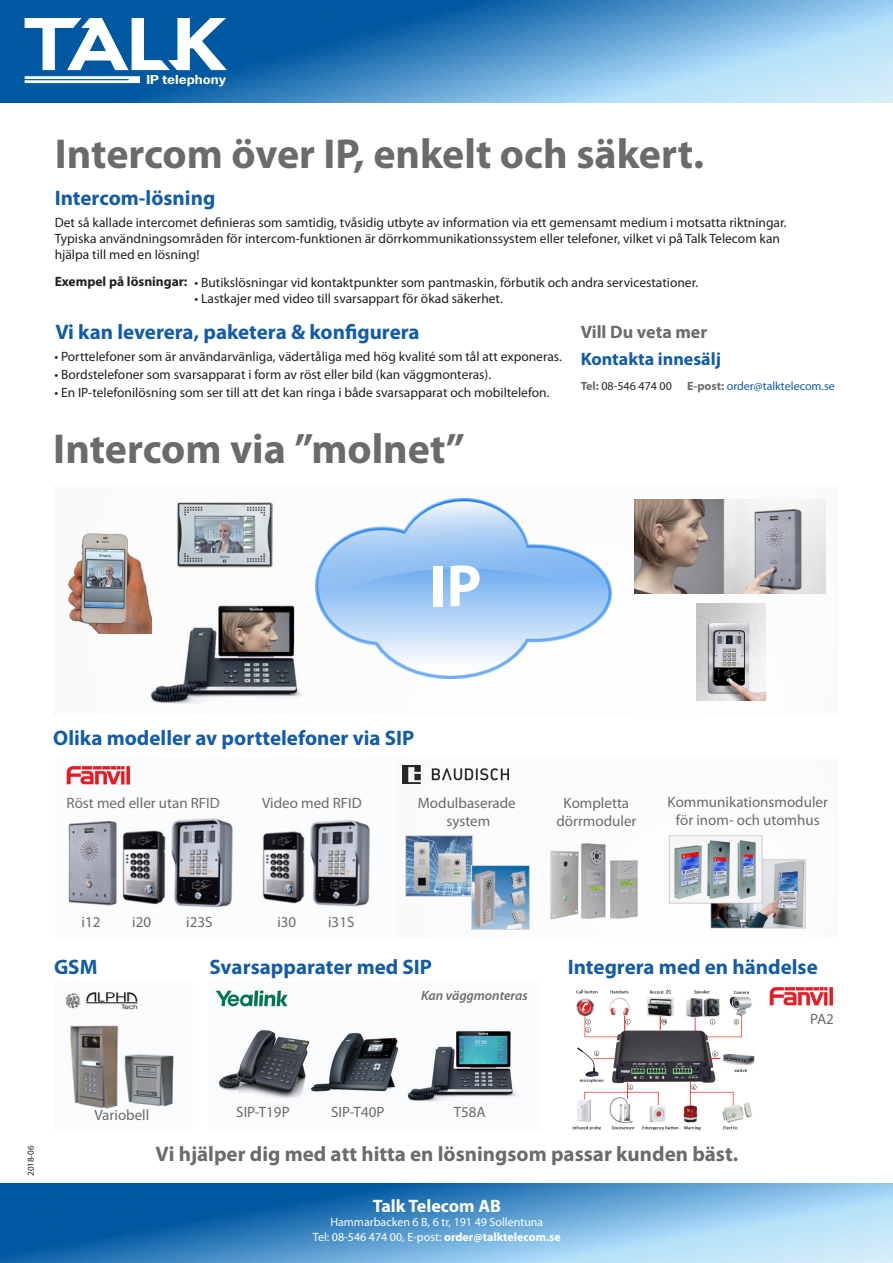
<style>
.page{position:relative;width:893px;height:1263px;background:#fff}
.page>*{position:absolute;margin:0;border:0;box-sizing:border-box;transform-origin:0 0}
.t1{font:700 60px "Myriad Pro";color:#fff}
.t2{font:700 42px "Myriad Pro";color:#6b6b6e}
.t3{font:700 21px "Myriad Pro";color:#135ca7}
.t4{font:700 21px "Myriad Pro";color:#6b6b6e}
.t5{font:700 18px "Myriad Pro";color:#135ca7}
.t6{font:700 18px "Myriad Pro";color:#fff}
.t7{font:700 18px "Myriad Pro";color:#6b6b6e}
.t8{font:15px/18px "Myriad Pro";color:#6b6b6e;text-align:center}
.t9{font:13.5px/16.2px "Myriad Pro";color:#231f20}
.t10{font:700 13.5px "Myriad Pro";color:#231f20}
.t11{font:italic 600 13.5px "Myriad Pro";color:#6b6b6e}
.t12{font:12px/14.4px "Myriad Pro";color:#fff;text-align:center}
.t13{font:12px "Myriad Pro";color:#135ca7}
.t14{font:12px "Myriad Pro";color:#231f20}
.t15{font:700 11.7px "News Gothic Std";color:#fff;scale:1.2 1}
.t16{font:9px "Myriad Pro";color:#231f20}
.s1{font-weight:700;color:#6b6b6e}
.s2{font-weight:700}
</style>
<div class="page">
<div style="left:209px;top:982px;width:332px;height:148px;background:#fafbfd"></div>
<div style="left:54px;top:982px;width:138px;height:148px;background:#fafbfd"></div>
<div style="left:55px;top:757px;width:339px;height:180px;background:#fbfcfd"></div>
<img style="left:0;top:0;width:893px;height:102px">
<svg style="left:25px;top:18px;width:202px;height:52px"></svg>
<svg style="left:25px;top:76px;width:115px;height:7px"></svg>
<img style="left:0;top:1184px;width:893px;height:79px">
<img style="left:69px;top:1025px;width:105px;height:84px">
<img style="left:65px;top:992px;width:73px;height:18px">
<img style="left:68px;top:818px;width:165px;height:90px">
<img style="left:217px;top:990px;width:71px;height:17px">
<img style="left:218px;top:1030px;width:92px;height:68px">
<img style="left:572px;top:989px;width:183px;height:142px">
<img style="left:310px;top:1033px;width:84px;height:59px">
<img style="left:66px;top:766px;width:65px;height:19px">
<img style="left:262px;top:820px;width:108px;height:87px">
<img style="left:394px;top:1031px;width:123px;height:71px">
<img style="left:68px;top:533px;width:82px;height:101px">
<img style="left:176px;top:502px;width:97px;height:66px">
<img style="left:697px;top:604px;width:68px;height:97px">
<img style="left:635px;top:500px;width:191px;height:94px">
<img style="left:316px;top:499px;width:295px;height:180px">
<svg style="left:402px;top:765px;width:404px;height:165px"></svg>
<img style="left:150px;top:605px;width:150px;height:98px">
<img style="left:769px;top:987px;width:65px;height:19px">
<p class="t15" style="left:146px;top:72px;width:68px">IP telephony</p>
<p class="t2" style="left:55px;top:126px;width:651px">Intercom över IP, enkelt och säkert.</p>
<p class="t3" style="left:55px;top:185px;width:162px">Intercom-lösning</p>
<p class="t9" style="left:55px;top:214px;width:733px">Det så kallade intercomet definieras som samtidig, tvåsidig utbyte av information via ett gemensamt medium i motsatta riktningar.<br>Typiska användningsområden för intercom-funktionen är dörrkommunikationssystem eller telefoner, vilket vi på Talk Telecom kan hjälpa till med en lösning!</p>
<p class="t10" style="left:55px;top:273px;width:134px">Exempel på lösningar:</p>
<p class="t9" style="left:195px;top:274px;width:505px">• Butikslösningar vid kontaktpunkter som pantmaskin, förbutik och andra servicestationer.</p>
<p class="t9" style="left:195px;top:290px;width:310px">• Lastkajer med video till svarsappart för ökad säkerhet.</p>
<p class="t3" style="left:55px;top:319px;width:366px">Vi kan leverera, paketera &amp; konfigurera</p>
<p class="t9" style="left:54px;top:349px;width:509px">• Porttelefoner som är användarvänliga, vädertåliga med hög kvalité som tål att exponeras.</p>
<p class="t9" style="left:54px;top:367px;width:438px">• Bordstelefoner som svarsapparat i form av röst eller bild (kan väggmonteras).</p>
<p class="t9" style="left:54px;top:385px;width:497px">• En IP-telefonilösning som ser till att det kan ringa i både svarsapparat och mobiltelefon.</p>
<p class="t2" style="left:53px;top:422px;width:413px">Intercom via ”molnet”</p>
<p class="t7" style="left:581px;top:320px;width:128px">Vill Du veta mer</p>
<p class="t5" style="left:581px;top:347px;width:142px">Kontakta innesälj</p>
<p class="t14" style="left:581px;top:379px;width:93px"><span class="s1">Tel:</span> 08-546 474 00</p>
<p class="t13" style="left:687px;top:379px;width:149px"><span class="s1">E-post:</span> order@talktelecom.se</p>
<p class="t1" style="left:429px;top:547px;width:53px">IP</p>
<p class="t3" style="left:53px;top:724px;width:363px">Olika modeller av porttelefoner via SIP</p>
<p class="t8" style="left:67px;top:794px;width:155px">Röst med eller utan RFID</p>
<p class="t8" style="left:262px;top:794px;width:101px">Video med RFID</p>
<p class="t8" style="left:418px;top:794px;width:99px">Modulbaserade system</p>
<p class="t8" style="left:556px;top:794px;width:82px">Kompletta dörrmoduler</p>
<p class="t8" style="left:668px;top:793px;width:162px">Kommunikationsmoduler för inom- och utomhus</p>
<p class="t8" style="left:82px;top:913px;width:20px">i12</p>
<p class="t8" style="left:132px;top:913px;width:20px">i20</p>
<p class="t8" style="left:186px;top:913px;width:28px">i23S</p>
<p class="t8" style="left:277px;top:913px;width:20px">i30</p>
<p class="t8" style="left:328px;top:913px;width:28px">i31S</p>
<p class="t3" style="left:54px;top:954px;width:45px">GSM</p>
<p class="t3" style="left:210px;top:953px;width:224px">Svarsapparater med SIP</p>
<p class="t3" style="left:568px;top:953px;width:252px">Integrera med en händelse</p>
<p class="t11" style="left:421px;top:987px;width:108px">Kan väggmonteras</p>
<p class="t8" style="left:810px;top:1010px;width:25px">PA2</p>
<p class="t16" style="left:25px;top:1176px;width:32px;rotate:-90deg">2018-06</p>
<p class="t8" style="left:94px;top:1106px;width:56px">Variobell</p>
<p class="t8" style="left:236px;top:1103px;width:55px">SIP-T19P</p>
<p class="t8" style="left:331px;top:1103px;width:55px">SIP-T40P</p>
<p class="t8" style="left:454px;top:1103px;width:34px">T58A</p>
<p class="t4" style="left:155px;top:1140px;width:584px">Vi hjälper dig med att hitta en lösningsom passar kunden bäst.</p>
<p class="t6" style="left:373px;top:1194px;width:130px">Talk Telecom AB</p>
<p class="t12" style="left:313px;top:1215px;width:249px">Hammarbacken 6 B, 6 tr, 191 49 Sollentuna<br>Tel: 08-546 474 00, E-post: <span class="s2">order@talktelecom.se</span></p>
</div>
